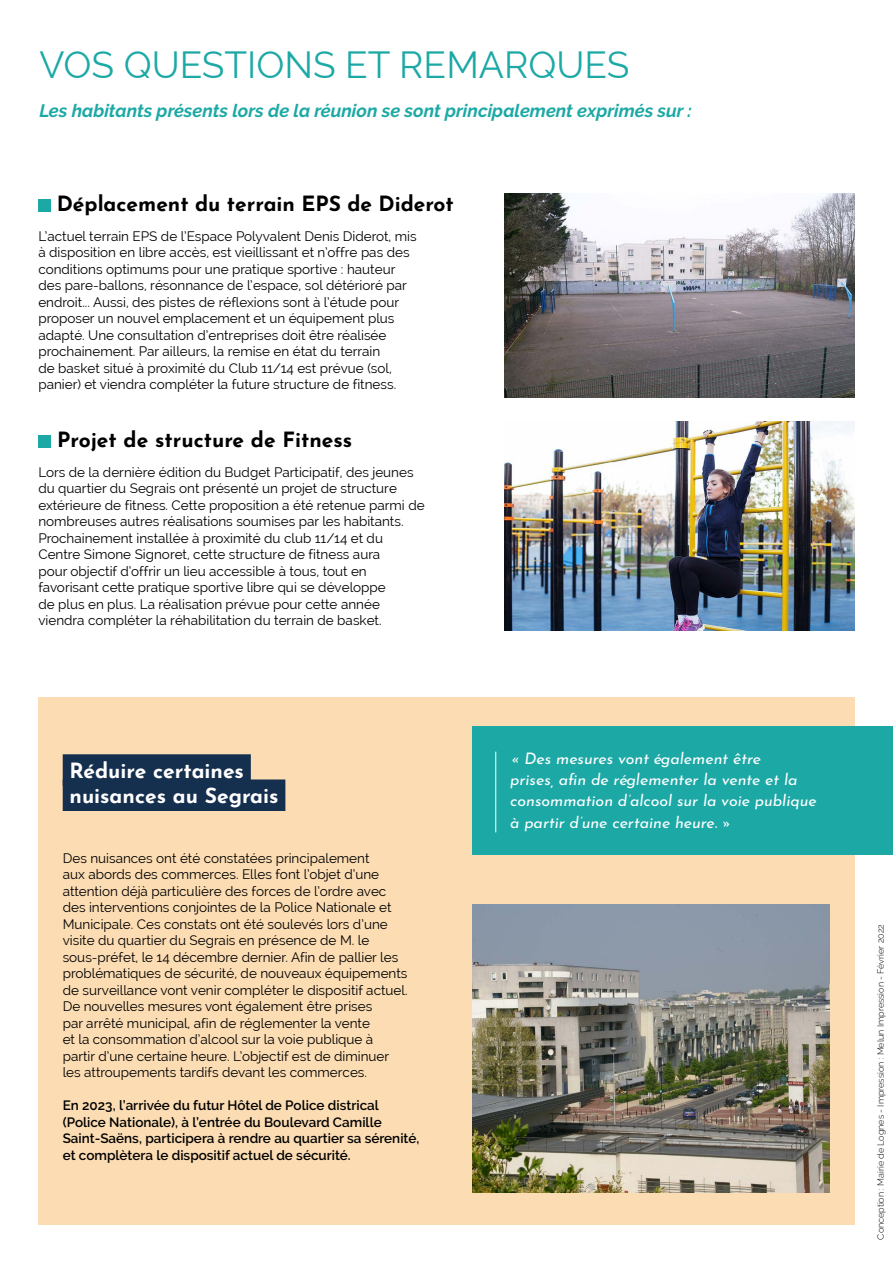
<style>
.page{position:relative;width:893px;height:1263px;background:#fff}
.page>*{position:absolute;margin:0;border:0;box-sizing:border-box;transform-origin:0 0}
.t1{font:37.05px "Raleway";color:#1ca9a6}
.t2{font:700 21px "Josefin Sans";color:#000}
.t3{font:700 21px/25.2px "Josefin Sans";color:#fff}
.t4{font:italic 700 18px "Raleway";color:#1ca9a6}
.t5{font:italic 15.9px/21.1px "Josefin Sans";color:#fff}
.t6{font:13.5px/16.5px "Raleway";color:#000}
.t7{font:600 13.5px/16.5px "Raleway";color:#000}
.t8{font:300 9px "Raleway";color:#000}
</style>
<div class="page">
<div style="left:38px;top:698px;width:817px;height:527px;background:#fbdcb3"></div>
<div style="left:38px;top:199px;width:12px;height:12px;background:#1ca9a6"></div>
<div style="left:38px;top:435px;width:12px;height:12px;background:#1ca9a6"></div>
<img style="left:505px;top:193px;width:350px;height:205px">
<img style="left:505px;top:422px;width:350px;height:208px">
<img style="left:472px;top:904px;width:357px;height:288px">
<div style="left:63px;top:754px;width:188px;height:32px;background:#152f4e"></div>
<div style="left:63px;top:779px;width:222px;height:32px;background:#152f4e"></div>
<div style="left:472px;top:726px;width:421px;height:128px;background:#1ca9a6"></div>
<hr style="left:495px;top:752px;width:1px;height:80px;background:#fff">
<h1 class="t1" style="left:39px;top:44px;width:591px">VOS QUESTIONS ET REMARQUES</h1>
<h3 class="t4" style="left:39px;top:100px;width:654px">Les habitants présents lors de la réunion se sont principalement exprimés sur :</h3>
<h2 class="t2" style="left:57px;top:185px;width:399px">Déplacement du terrain EPS de Diderot</h2>
<p class="t6" style="left:38px;top:228px;width:380px">L’actuel terrain EPS de l’Espace Polyvalent Denis Diderot, mis à disposition en libre accès, est vieillissant et n’offre pas des conditions optimums pour une pratique sportive : hauteur des pare-ballons, résonnance de l’espace, sol détérioré par endroit... Aussi, des pistes de réflexions sont à l’étude pour proposer un nouvel emplacement et un équipement plus adapté. Une consultation d’entreprises doit être réalisée prochainement. Par ailleurs, la remise en état du terrain<br>de basket situé à proximité du Club 11/14 est prévue (sol, panier) et viendra compléter la future structure de fitness.</p>
<h2 class="t2" style="left:57px;top:421px;width:296px">Projet de structure de Fitness</h2>
<p class="t6" style="left:38px;top:464px;width:388px">Lors de la dernière édition du Budget Participatif, des jeunes du quartier du Segrais ont présenté un projet de structure extérieure de fitness. Cette proposition a été retenue parmi de nombreuses autres réalisations soumises par les habitants.<br>Prochainement installée à proximité du club 11/14 et du Centre Simone Signoret, cette structure de fitness aura<br>pour objectif d’offrir un lieu accessible à tous, tout en favorisant cette pratique sportive libre qui se développe<br>de plus en plus. La réalisation prévue pour cette année viendra compléter la réhabilitation du terrain de basket.</p>
<h2 class="t3" style="left:70px;top:754px;width:211px">Réduire certaines nuisances au Segrais</h2>
<p class="t6" style="left:63px;top:849px;width:346px">Des nuisances ont été constatées principalement<br>aux abords des commerces. Elles font l’objet d’une attention déjà particulière des forces de l’ordre avec des interventions conjointes de la Police Nationale et Municipale. Ces constats ont été soulevés lors d’une visite du quartier du Segrais en présence de M. le sous-préfet, le 14 décembre dernier. Afin de pallier les problématiques de sécurité, de nouveaux équipements de surveillance vont venir compléter le dispositif actuel.<br>De nouvelles mesures vont également être prises<br>par arrêté municipal, afin de réglementer la vente<br>et la consommation d’alcool sur la voie publique à partir d’une certaine heure. L’objectif est de diminuer les attroupements tardifs devant les commerces.</p>
<p class="t7" style="left:63px;top:1097px;width:358px">En 2023, l’arrivée du futur Hôtel de Police districal (Police Nationale), à l’entrée du Boulevard Camille Saint-Saëns, participera à rendre au quartier sa sérenité, et complètera le dispositif actuel de sécurité.</p>
<p class="t5" style="left:510px;top:746px;width:308px">« Des mesures vont également être<br>prises, afin de réglementer la vente et la consommation d’alcool sur la voie publique à partir d’une certaine heure. »</p>
<p class="t8" style="left:875px;top:1239px;width:317px;rotate:-90deg">Conception : Mairie de Lognes - Impression : Melun Impression - Février 2022</p>
</div>
